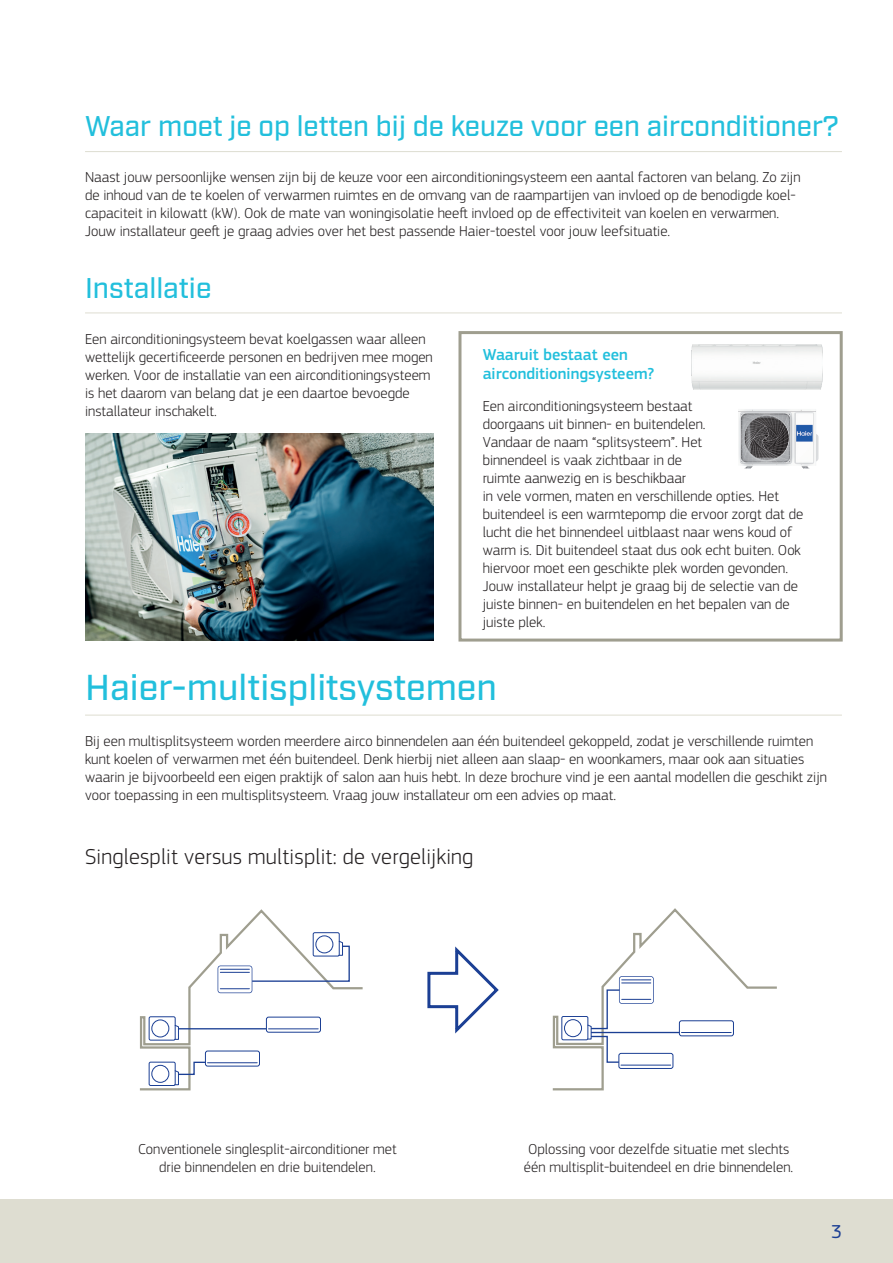
<style>
.page{position:relative;width:893px;height:1263px;background:#fff}
.page>*{position:absolute;margin:0;border:0;box-sizing:border-box;transform-origin:0 0}
.t1{font:500 36px "Industry";color:#22bfdc}
.t2{font:500 28.5px "Industry";color:#22bfdc}
.t3{font:300 22.5px "PF Square Sans Pro";letter-spacing:.01em;color:#231f20}
.t4{font:19.5px "PF Square Sans Pro";color:#1b3f94}
.t5{font:500 16.5px/19.5px "PF Square Sans Pro";color:#22bfdc}
.t6{font:300 15px/18px "PF Square Sans Pro";color:#231f20}
</style>
<div class="page">
<img style="left:85px;top:434px;width:349px;height:206px">
<hr style="left:85px;top:715px;width:757px;height:1px;background:#deddd1">
<div style="left:458px;top:331px;width:385px;height:310px;border:3px solid #9f9e8f"></div>
<img style="left:738px;top:409px;width:81px;height:60px">
<hr style="left:85px;top:313px;width:757px;height:1px;background:#deddd1">
<hr style="left:85px;top:151px;width:757px;height:1px;background:#deddd1">
<svg style="left:427px;top:946px;width:72px;height:88px"></svg>
<svg style="left:552px;top:908px;width:225px;height:183px"></svg>
<svg style="left:139px;top:909px;width:224px;height:182px"></svg>
<img style="left:691px;top:344px;width:131px;height:45px">
<div style="left:0;top:1199px;width:893px;height:64px;background:#deddd1"></div>
<h2 class="t2" style="left:85px;top:109px;width:755px">Waar moet je op letten bij de keuze voor een airconditioner?</h2>
<p class="t6" style="left:85px;top:168px;width:717px">Naast jouw persoonlijke wensen zijn bij de keuze voor een airconditioningsysteem een aantal factoren van belang. Zo zijn de inhoud van de te koelen of verwarmen ruimtes en de omvang van de raampartijen van invloed op de benodigde koel&shy;capaciteit in kilowatt (kW). Ook de mate van woningisolatie heeft invloed op de effectiviteit van koelen en verwarmen.<br>Jouw installateur geeft je graag advies over het best passende Haier-toestel voor jouw leefsituatie.</p>
<h2 class="t2" style="left:85px;top:271px;width:128px">Installatie</h2>
<p class="t6" style="left:85px;top:330px;width:349px">Een airconditioningsysteem bevat koelgassen waar alleen wettelijk gecertificeerde personen en bedrijven mee mogen werken. Voor de installatie van een airconditioningsysteem is het daarom van belang dat je een daartoe bevoegde installateur inschakelt.</p>
<p class="t5" style="left:483px;top:345px;width:173px">Waaruit bestaat een airconditioningsysteem?</p>
<p class="t6" style="left:483px;top:397px;width:322px">Een airconditioningsysteem bestaat<br>doorgaans uit binnen- en buitendelen.<br>Vandaar de naam “splitsysteem”. Het<br>binnendeel is vaak zichtbaar in de<br>ruimte aanwezig en is beschikbaar<br>in vele vormen, maten en verschillende opties. Het buitendeel is een warmtepomp die ervoor zorgt dat de lucht die het binnendeel uitblaast naar wens koud of warm is. Dit buitendeel staat dus ook echt buiten. Ook hiervoor moet een geschikte plek worden gevonden.<br>Jouw installateur helpt je graag bij de selectie van de juiste binnen- en buitendelen en het bepalen van de juiste plek.</p>
<h1 class="t1" style="left:85px;top:666px;width:413px">Haier-multisplitsystemen</h1>
<p class="t6" style="left:85px;top:732px;width:743px">Bij een multisplitsysteem worden meerdere airco binnendelen aan één buitendeel gekoppeld, zodat je verschillende ruimten kunt koelen of verwarmen met één buitendeel. Denk hierbij niet alleen aan slaap- en woonkamers, maar ook aan situaties waarin je bijvoorbeeld een eigen praktijk of salon aan huis hebt. In deze brochure vind je een aantal modellen die geschikt zijn voor toepassing in een multisplitsysteem. Vraag jouw installateur om een advies op maat.</p>
<h3 class="t3" style="left:85px;top:843px;width:390px">Singlesplit versus multisplit: de vergelijking</h3>
<p class="t6" style="left:138px;top:1140px;width:260px;text-align:center">Conventionele singlesplit-airconditioner met drie binnendelen en drie buitendelen.</p>
<p class="t6" style="left:524px;top:1140px;width:271px">Oplossing voor dezelfde situatie met slechts één multisplit-buitendeel en drie binnendelen.</p>
<h3 class="t4" style="left:831px;top:1220px;width:12px">3</h3>
</div>
